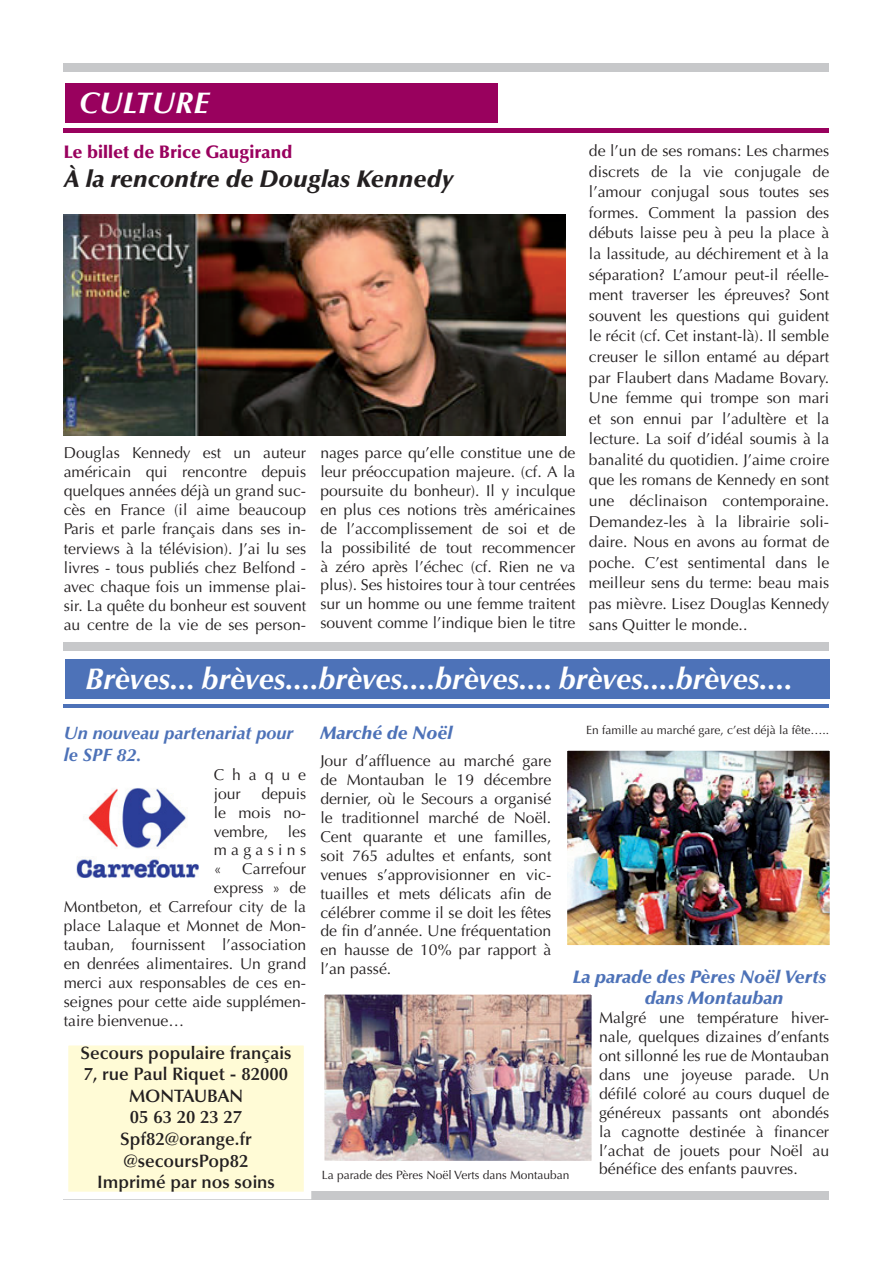
<style>
.page{position:relative;width:893px;height:1263px;background:#fff}
.page>*{position:absolute;margin:0;border:0;box-sizing:border-box;transform-origin:0 0}
.t1{font:italic 700 30px "Optima LT Std";letter-spacing:-.005em;color:#fff}
.t2{font:italic 900 24px "Optima LT Std";color:#231f20}
.t3{font:600 18px/21.6px "Optima LT Std";color:#231f20;text-align:center}
.t4{font:italic 900 18px/21.6px "Optima LT Std";color:#4d72b8}
.t5{font:italic 700 18px/21.6px "Optima LT Std";color:#4d72b8}
.t6{font:900 18px "Optima LT Std";color:#99015e}
.t7{font:15.75px/18.9px "Optima LT Std";color:#231f20;text-align:justify}
.t8{font:15.75px/18.9px "Optima LT Std";letter-spacing:.505em;color:#231f20}
.t9{font:12px "Optima LT Std";color:#231f20}
</style>
<div class="page">
<div style="left:64px;top:64px;width:765px;height:8px;background:#c7c8ca"></div>
<div style="left:64px;top:642px;width:765px;height:8px;background:#c7c8ca"></div>
<div style="left:64px;top:1191px;width:765px;height:8px;background:#c7c8ca"></div>
<div style="left:65px;top:1042px;width:243px;height:153px;background:#fffbd6"></div>
<div style="left:61px;top:1038px;width:250px;height:161px;border:8px solid #fff"></div>
<hr style="left:64px;top:129px;width:765px;height:4px;background:#99015e">
<hr style="left:64px;top:705px;width:765px;height:3px;background:#4d72b8">
<div style="left:65px;top:83px;width:432px;height:39px;background:#99015e"></div>
<div style="left:65px;top:659px;width:764px;height:39px;background:#4d72b8"></div>
<img style="left:64px;top:215px;width:502px;height:221px">
<img style="left:77px;top:789px;width:121px;height:88px">
<img style="left:569px;top:752px;width:259px;height:191px">
<div style="left:560px;top:743px;width:277px;height:209px;border:8px solid #fff"></div>
<img style="left:326px;top:996px;width:264px;height:163px">
<div style="left:317px;top:987px;width:282px;height:181px;border:8px solid #fff"></div>
<h1 class="t1" style="left:79px;top:85px;width:131px">CULTURE</h1>
<p class="t6" style="left:64px;top:141px;width:230px">Le billet de Brice Gaugirand</p>
<h2 class="t2" style="left:64px;top:164px;width:391px">À la rencontre de Douglas Kennedy</h2>
<p class="t7" style="left:64px;top:443px;width:244px">Douglas Kennedy est un auteur américain qui rencontre depuis quelques années déjà un grand suc&shy;cès en France (il aime beaucoup Paris et parle français dans ses in&shy;terviews à la télévision). J’ai lu ses livres - tous publiés chez Belfond - avec chaque fois un immense plai&shy;sir. La quête du bonheur est souvent au centre de la vie de ses person-</p>
<p class="t7" style="left:320px;top:444px;width:257px">nages parce qu’elle constitue une de leur préoccupation majeure. (cf. A la poursuite du bonheur). Il y inculque en plus ces notions très américaines de l’accomplissement de soi et de la possibilité de tout recommencer à zéro après l’échec (cf. Rien ne va plus). Ses histoires tour à tour centrées sur un homme ou une femme traitent souvent comme l’indique bien le titre</p>
<p class="t7" style="left:589px;top:141px;width:242px;line-height:20.5px">de l’un de ses romans: Les charmes discrets de la vie conjugale de l’amour conjugal sous toutes ses formes. Comment la passion des débuts laisse peu à peu la place à la lassitude, au déchirement et à la séparation? L’amour peut-il réelle&shy;ment traverser les épreuves? Sont souvent les questions qui guident le récit (cf. Cet instant-là). Il semble creuser le sillon entamé au départ par Flaubert dans Madame Bovary.<br>Une femme qui trompe son mari et son ennui par l’adultère et la lecture. La soif d’idéal soumis à la banalité du quotidien. J’aime croire que les romans de Kennedy en sont une déclinaison contemporaine.<br>Demandez-les à la librairie soli&shy;daire. Nous en avons au format de poche. C’est sentimental dans le meilleur sens du terme: beau mais pas mièvre. Lisez Douglas Kennedy sans Quitter le monde..</p>
<h1 class="t1" style="left:85px;top:661px;width:709px">Brèves... brèves....brèves....brèves.... brèves....brèves....</h1>
<p class="t9" style="left:586px;top:723px;width:245px">En famille au marché gare, c’est déjà la fête…..</p>
<p class="t4" style="left:320px;top:722px;width:134px">Marché de Noël</p>
<p class="t7" style="left:320px;top:752px;width:233px">Jour d’affluence au marché gare de Montauban le 19 décembre dernier, où le Secours a organisé le traditionnel marché de Noël.<br>Cent quarante et une familles, soit 765 adultes et enfants, sont venues s’approvisionner en vic&shy;tuailles et mets délicats afin de célébrer comme il se doit les fêtes de fin d’année. Une fréquentation en hausse de 10% par rapport à l’an passé.</p>
<p class="t5" style="left:64px;top:722px;width:231px">Un nouveau partenariat pour le SPF 82.</p>
<p class="t8" style="left:214px;top:765px;width:94px">Chaque jour</p>
<p class="t7" style="left:214px;top:784px;width:94px;text-indent:48px">depuis le mois no&shy;vembre, les magasins «</p>
<p class="t7" style="left:242px;top:860px;width:65px">Carrefour</p>
<p class="t7" style="left:214px;top:879px;width:94px">express » de</p>
<p class="t7" style="left:64px;top:897px;width:244px">Montbeton, et Carrefour city de la</p>
<p class="t7" style="left:64px;top:916px;width:244px">place Lalaque et Monnet de Mon-</p>
<p class="t7" style="left:64px;top:935px;width:244px">tauban, fournissent l’association</p>
<p class="t7" style="left:64px;top:954px;width:244px">en denrées alimentaires. Un grand</p>
<p class="t7" style="left:64px;top:973px;width:244px">merci aux responsables de ces en-</p>
<p class="t7" style="left:64px;top:992px;width:244px">seignes pour cette aide supplémen-</p>
<p class="t7" style="left:64px;top:1011px;width:122px">taire bienvenue…</p>
<p class="t3" style="left:80px;top:1042px;width:213px">Secours populaire français<br>7, rue Paul Riquet - 82000<br>MONTAUBAN<br>05 63 20 23 27<br>Spf82@orange.fr @secoursPop82<br>Imprimé par nos soins</p>
<p class="t4" style="left:645px;top:966px;width:183px;text-indent:-72px">La parade des Pères Noël Verts dans Montauban</p>
<p class="t7" style="left:599px;top:1009px;width:232px">Malgré une température hiver&shy;nale, quelques dizaines d’enfants ont sillonné les rue de Montauban dans une joyeuse parade. Un défilé coloré au cours duquel de généreux passants ont abondés la cagnotte destinée à financer l’achat de jouets pour Noël au bénéfice des enfants pauvres.</p>
<p class="t9" style="left:322px;top:1168px;width:249px">La parade des Pères Noël Verts dans Montauban</p>
</div>
